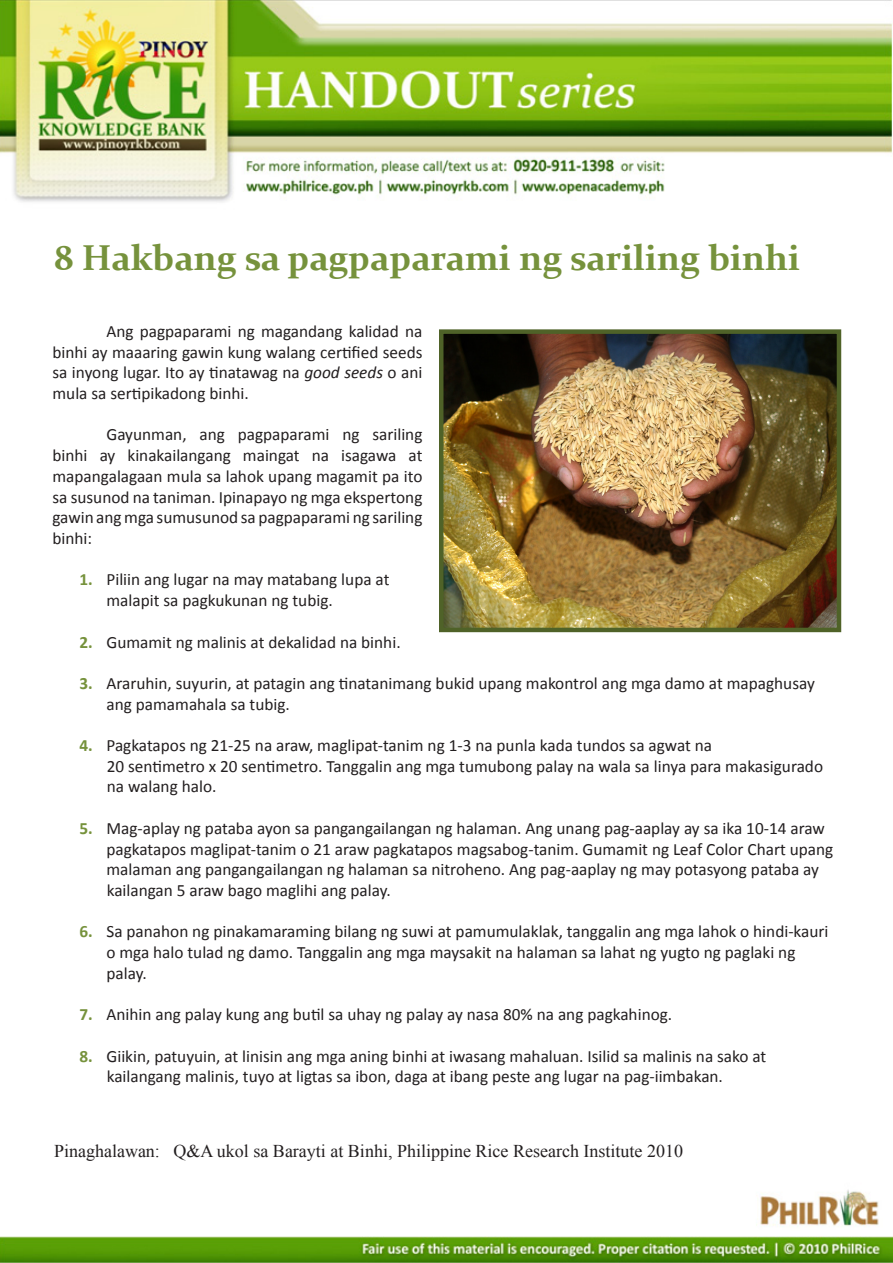
<style>
.page{position:relative;width:893px;height:1263px;background:#fff}
.page>*{position:absolute;margin:0;border:0;box-sizing:border-box;transform-origin:0 0}
.t1{font:700 36px "Constantia";color:#76923c}
.t2{font:18px "Times New Roman";color:#231f20}
.t3{font:17.25px/20.7px "Calibri";color:#231f20}
.s1{font-style:italic}
.s2{font-weight:700;color:#76923c}
</style>
<div class="page">
<img style="left:0;top:0;width:893px;height:202px">
<img style="left:0;top:1190px;width:893px;height:73px">
<img style="left:444px;top:334px;width:392px;height:293px">
<div style="left:439px;top:329px;width:402px;height:303px;border:4px solid #4f6228"></div>
<p class="t1" style="left:54px;top:233px;width:748px">8 Hakbang sa pagpaparami ng sariling binhi</p>
<p class="t3" style="left:52px;top:321px;width:371px;text-align:justify;text-indent:54px">Ang pagpaparami ng magandang kalidad na binhi ay maaaring gawin kung walang certified seeds sa inyong lugar. Ito ay tinatawag na <span class="s1">good seeds</span> o ani mula sa sertipikadong binhi.</p>
<p class="t3" style="left:52px;top:424px;width:371px;text-align:justify;text-indent:54px">Gayunman, ang pagpaparami ng sariling binhi ay kinakailangang maingat na isagawa at mapangalagaan mula sa lahok upang magamit pa ito sa susunod na taniman. Ipinapayo ng mga ekspertong gawin ang mga sumusunod sa pagpaparami ng sariling binhi:</p>
<p class="t3" style="left:106px;top:569px;width:284px;text-indent:-27px"><span class="s2">1.</span> Piliin ang lugar na may matabang lupa at malapit sa pagkukunan ng tubig.</p>
<p class="t3" style="left:80px;top:631px;width:323px"><span class="s2">2.</span> Gumamit ng malinis at dekalidad na binhi.</p>
<p class="t3" style="left:106px;top:673px;width:710px;text-indent:-27px"><span class="s2">3.</span> Araruhin, suyurin, at patagin ang tinatanimang bukid upang makontrol ang mga damo at mapaghusay ang pamamahala sa tubig.</p>
<p class="t3" style="left:107px;top:735px;width:718px;text-indent:-27px"><span class="s2">4.</span> Pagkatapos ng 21-25 na araw, maglipat-tanim ng 1-3 na punla kada tundos sa agwat na<br>20 sentimetro x 20 sentimetro. Tanggalin ang mga tumubong palay na wala sa linya para makasigurado</p>
<p class="t3" style="left:107px;top:776px;width:111px">na walang halo.</p>
<p class="t3" style="left:106px;top:818px;width:728px;text-indent:-27px"><span class="s2">5.</span> Mag-aplay ng pataba ayon sa pangangailangan ng halaman. Ang unang pag-aaplay ay sa ika 10-14 araw pagkatapos maglipat-tanim o 21 araw pagkatapos magsabog-tanim. Gumamit ng Leaf Color Chart upang malaman ang pangangailangan ng halaman sa nitroheno. Ang pag-aaplay ng may potasyong pataba ay</p>
<p class="t3" style="left:107px;top:880px;width:285px">kailangan 5 araw bago maglihi ang palay.</p>
<p class="t3" style="left:106px;top:921px;width:723px;text-indent:-27px"><span class="s2">6.</span> Sa panahon ng pinakamaraming bilang ng suwi at pamumulaklak, tanggalin ang mga lahok o hindi-kauri o mga halo tulad ng damo. Tanggalin ang mga maysakit na halaman sa lahat ng yugto ng paglaki ng palay.</p>
<p class="t3" style="left:80px;top:1004px;width:594px"><span class="s2">7.</span> Anihin ang palay kung ang butil sa uhay ng palay ay nasa 80% na ang pagkahinog.</p>
<p class="t3" style="left:80px;top:1045px;width:688px"><span class="s2">8.</span> Giikin, patuyuin, at linisin ang mga aning binhi at iwasang mahaluan. Isilid sa malinis na sako at</p>
<p class="t3" style="left:107px;top:1066px;width:618px">kailangang malinis, tuyo at ligtas sa ibon, daga at ibang peste ang lugar na pag-iimbakan.</p>
<p class="t2" style="left:54px;top:1139px;width:630px">Pinaghalawan: Q&amp;A ukol sa Barayti at Binhi, Philippine Rice Research Institute 2010</p>
</div>
